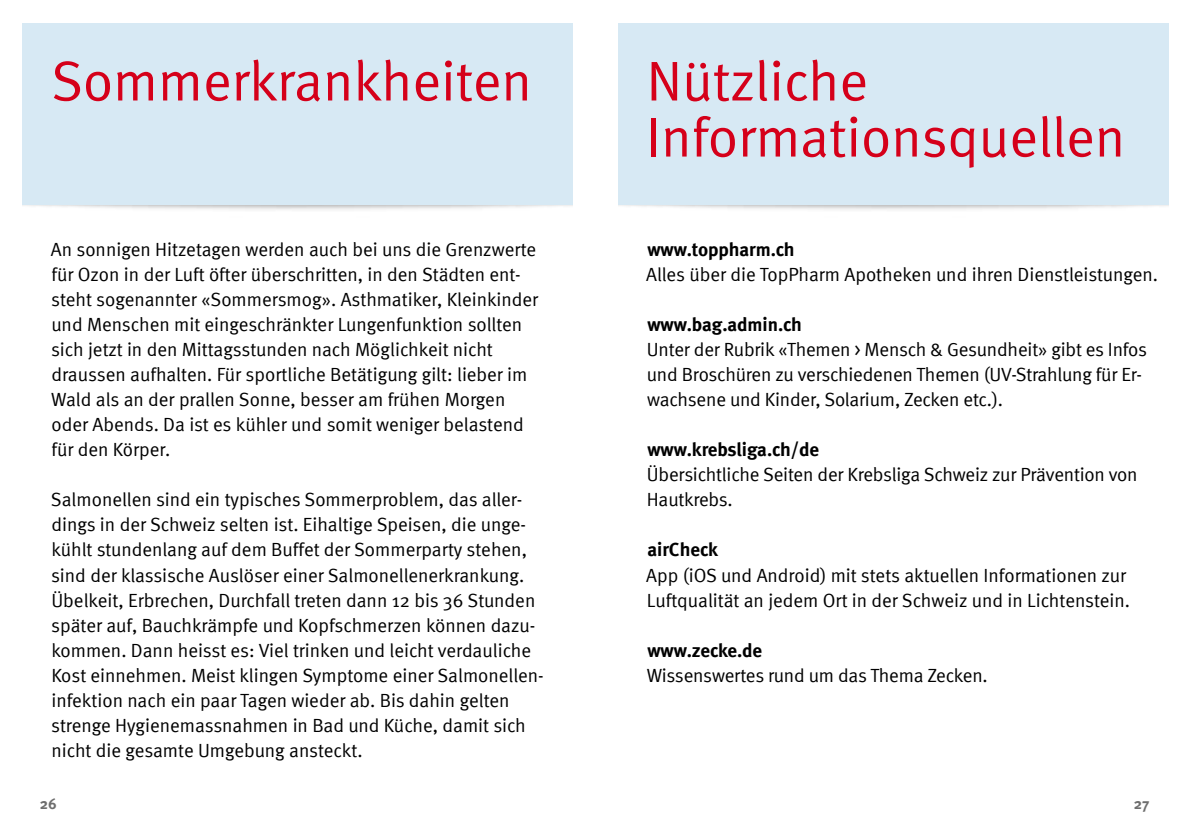
<style>
.page{position:relative;width:1191px;height:840px;background:#fff}
.page>*{position:absolute;margin:0;border:0;box-sizing:border-box;transform-origin:0 0}
.t1{font:56px/56px "Meta Normal";color:#d5001a}
.t2{font:19px/25px "Meta Normal";color:#000}
.t3{font:700 19px "Meta";letter-spacing:-.005em;color:#000}
.t4{font:700 15px "Meta";color:#6e6e6e}
</style>
<div class="page">
<div style="left:23px;top:23px;width:550px;height:181px;background:#d7e9f4"></div>
<div style="left:618px;top:23px;width:550px;height:181px;background:#d7e9f4"></div>
<h1 class="t1" style="left:51px;top:52px;width:482px">Sommerkrankheiten</h1>
<h1 class="t1" style="left:646px;top:52px;width:480px">Nützliche<br>Informationsquellen</h1>
<p class="t2" style="left:51px;top:237px;width:489px">An sonnigen Hitzetagen werden auch bei uns die Grenzwerte für Ozon in der Luft öfter überschritten, in den Städten ent&shy;steht sogenannter «Sommersmog». Asthmatiker, Kleinkinder und Menschen mit eingeschränkter Lungenfunktion sollten sich jetzt in den Mittagsstunden nach Möglichkeit nicht draussen aufhalten. Für sportliche Betätigung gilt: lieber im Wald als an der prallen Sonne, besser am frühen Morgen oder Abends. Da ist es kühler und somit weniger belastend für den Körper.</p>
<p class="t2" style="left:51px;top:487px;width:494px">Salmonellen sind ein typisches Sommerproblem, das aller&shy;dings in der Schweiz selten ist. Eihaltige Speisen, die unge&shy;kühlt stundenlang auf dem Buffet der Sommerparty stehen, sind der klassische Auslöser einer Salmonellenerkrankung.<br>Übelkeit, Erbrechen, Durchfall treten dann 12 bis 36 Stunden später auf, Bauchkrämpfe und Kopfschmerzen können dazu&shy;kommen. Dann heisst es: Viel trinken und leicht verdauliche Kost einnehmen. Meist klingen Symptome einer Salmonellen&shy;infektion nach ein paar Tagen wieder ab. Bis dahin gelten strenge Hygienemassnahmen in Bad und Küche, damit sich nicht die gesamte Umgebung ansteckt.</p>
<p class="t3" style="left:647px;top:238px;width:149px">www.toppharm.ch</p>
<p class="t2" style="left:646px;top:262px;width:513px">Alles über die TopPharm Apotheken und ihren Dienstleistungen.</p>
<p class="t3" style="left:647px;top:313px;width:156px">www.bag.admin.ch</p>
<p class="t2" style="left:647px;top:337px;width:501px">Unter der Rubrik «Themen &gt; Mensch &amp; Gesundheit» gibt es Infos und Broschüren zu verschiedenen Themen (UV-Strahlung für Er&shy;wachsene und Kinder, Solarium, Zecken etc.).</p>
<p class="t3" style="left:647px;top:438px;width:173px">www.krebsliga.ch/de</p>
<p class="t2" style="left:647px;top:462px;width:492px">Übersichtliche Seiten der Krebsliga Schweiz zur Prävention von<br>Hautkrebs.</p>
<p class="t3" style="left:647px;top:538px;width:72px">airCheck</p>
<p class="t2" style="left:646px;top:562px;width:485px">App (iOS und Android) mit stets aktuellen Informationen zur<br>Luftqualität an jedem Ort in der Schweiz und in Lichtenstein.</p>
<p class="t3" style="left:647px;top:638px;width:116px">www.zecke.de</p>
<p class="t2" style="left:647px;top:662px;width:342px">Wissenswertes rund um das Thema Zecken.</p>
<p class="t4" style="left:40px;top:794px;width:18px">26</p>
<p class="t4" style="left:1133px;top:794px;width:17px">27</p>
</div>
